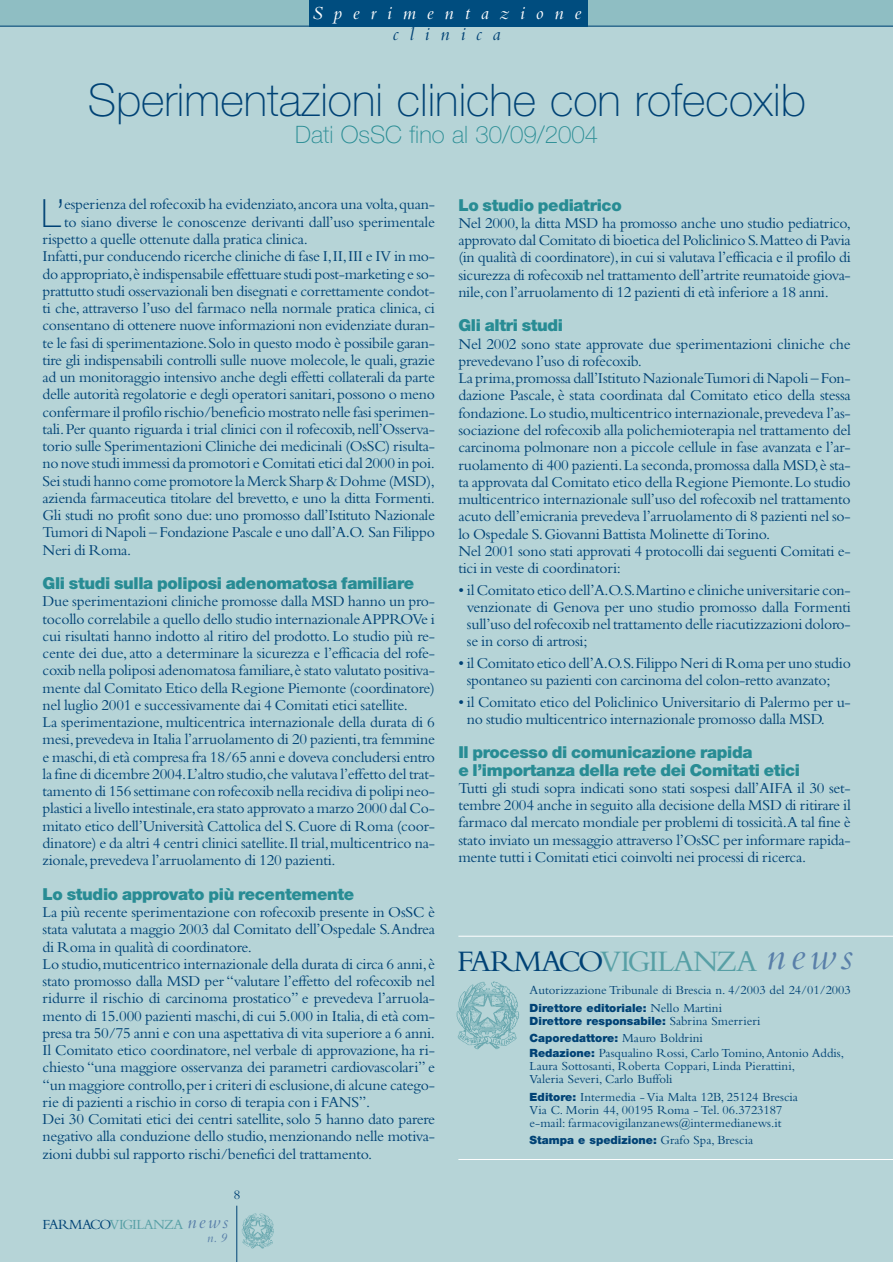
<style>
.page{position:relative;width:893px;height:1262px;background:#fff}
.page>*{position:absolute;margin:0;border:0;box-sizing:border-box;transform-origin:0 0}
.t1{font:100 45px "Helvetica Neue";color:#004275}
.t2{font:100 39px "Helvetica Neue";color:#004275}
.t3{font:31.05px "Bembo";letter-spacing:-.05em;color:#579fa5}
.t4{font:100 24px "Helvetica Neue";color:#288c94}
.t5{font:italic 19.5px "Bembo";letter-spacing:.56em;color:#fff}
.t6{font:italic 19.5px "Bembo";letter-spacing:.56em;color:#004275}
.t7{font:italic 19.35px "Bembo";color:#597fa9}
.t8{font:900 16.5px/17.2px "Helvetica Neue";letter-spacing:-.02em;color:#288c94}
.t9{font:15.75px/17.2px "Bembo";letter-spacing:-.015em;color:#004275}
.t10{font:14.55px "Bembo";letter-spacing:-.05em;color:#579fa5}
.t11{font:italic 13.5px "Bembo";color:#597fa9}
.t12{font:13.5px "Bembo";color:#004275}
.t13{font:12.9px/13.2px "Bembo";color:#004275}
.t14{font:900 11.4px/13.2px "Helvetica Neue";color:#004275}
.s1{color:#004275}
.s2{font-style:italic;font-size:41.4px;color:#597fa9}
.s3{font-family:"Bembo";font-weight:400;font-size:12.9px}
.s4{font-family:"Helvetica Neue";font-weight:900;font-size:11.4px}
</style>
<div class="page">
<div style="left:0;top:0;width:892px;height:1261px;background:#b6d4d7"></div>
<hr style="left:236px;top:1205px;width:1px;height:56px;background:#004275">
<img style="left:242px;top:1213px;width:32px;height:36px">
<div style="left:0;top:0;width:892px;height:26px;background:#8fbec3"></div>
<hr style="left:0;top:26px;width:892px;height:1px;background:#004275">
<hr style="left:458px;top:1159px;width:434px;height:1px;background:#fff">
<hr style="left:458px;top:936px;width:434px;height:1px;background:#fff">
<img style="left:456px;top:981px;width:63px;height:69px">
<div style="left:309px;top:0;width:278px;height:26px;background:#004d7f"></div>
<p class="t5" style="left:312px;top:6px;width:271px">Sperimentazione</p>
<p class="t6" style="left:393px;top:27px;width:109px">clinica</p>
<h1 class="t1" style="left:88px;top:84px;width:719px">Sperimentazioni cliniche con rofecoxib</h1>
<h3 class="t4" style="left:295px;top:126px;width:304px">Dati OsSC fino al 30/09/2004</h3>
<h2 class="t2" style="left:41px;top:199px;width:25px">L’</h2>
<p class="t9" style="left:64px;top:197px;width:372px">esperienza del rofecoxib ha evidenziato,ancora una volta,quan-</p>
<p class="t9" style="left:64px;top:215px;width:372px">to siano diverse le conoscenze derivanti dall’uso sperimentale</p>
<p class="t9" style="left:43px;top:232px;width:267px">rispetto a quelle ottenute dalla pratica clinica.</p>
<p class="t9" style="left:43px;top:249px;width:394px">Infatti,pur conducendo ricerche cliniche di fase I,II,III e IV in mo-</p>
<p class="t9" style="left:43px;top:266px;width:394px">do appropriato,è indispensabile effettuare studi post-marketing e so-</p>
<p class="t9" style="left:43px;top:284px;width:394px">prattutto studi osservazionali ben disegnati e correttamente condot-</p>
<p class="t9" style="left:43px;top:301px;width:394px">ti che, attraverso l’uso del farmaco nella normale pratica clinica, ci</p>
<p class="t9" style="left:43px;top:318px;width:394px">consentano di ottenere nuove informazioni non evidenziate duran-</p>
<p class="t9" style="left:43px;top:335px;width:394px">te le fasi di sperimentazione.Solo in questo modo è possibile garan-</p>
<p class="t9" style="left:43px;top:353px;width:394px">tire gli indispensabili controlli sulle nuove molecole, le quali, grazie</p>
<p class="t9" style="left:43px;top:370px;width:394px">ad un monitoraggio intensivo anche degli effetti collaterali da parte</p>
<p class="t9" style="left:43px;top:387px;width:394px">delle autorità regolatorie e degli operatori sanitari,possono o meno</p>
<p class="t9" style="left:43px;top:404px;width:394px">confermare il profilo rischio/beneficio mostrato nelle fasi sperimen-</p>
<p class="t9" style="left:43px;top:422px;width:394px">tali.Per quanto riguarda i trial clinici con il rofecoxib,nell’Osserva-</p>
<p class="t9" style="left:43px;top:439px;width:394px">torio sulle Sperimentazioni Cliniche dei medicinali (OsSC) risulta-</p>
<p class="t9" style="left:43px;top:456px;width:394px">no nove studi immessi da promotori e Comitati etici dal 2000 in poi.</p>
<p class="t9" style="left:43px;top:473px;width:394px">Sei studi hanno come promotore la Merck Sharp &amp; Dohme (MSD),</p>
<p class="t9" style="left:43px;top:491px;width:394px">azienda farmaceutica titolare del brevetto, e uno la ditta Formenti.</p>
<p class="t9" style="left:43px;top:508px;width:394px">Gli studi no profit sono due: uno promosso dall’Istituto Nazionale</p>
<p class="t9" style="left:43px;top:525px;width:394px">Tumori di Napoli – Fondazione Pascale e uno dall’A.O. San Filippo</p>
<p class="t9" style="left:43px;top:542px;width:90px">Neri di Roma.</p>
<p class="t8" style="left:43px;top:576px;width:373px">Gli studi sulla poliposi adenomatosa familiare</p>
<p class="t9" style="left:43px;top:594px;width:394px">Due sperimentazioni cliniche promosse dalla MSD hanno un pro&shy;tocollo correlabile a quello dello studio internazionale APPROVe i cui risultati hanno indotto al ritiro del prodotto. Lo studio più re&shy;cente dei due, atto a determinare la sicurezza e l’efficacia del rofe&shy;coxib nella poliposi adenomatosa familiare,è stato valutato positiva&shy;mente dal Comitato Etico della Regione Piemonte (coordinatore) nel luglio 2001 e successivamente dai 4 Comitati etici satellite.<br>La sperimentazione, multicentrica internazionale della durata di 6 mesi,prevedeva in Italia l’arruolamento di 20 pazienti,tra femmine e maschi,di età compresa fra 18/65 anni e doveva concludersi entro la fine di dicembre 2004.L’altro studio,che valutava l’effetto del trat&shy;tamento di 156 settimane con rofecoxib nella recidiva di polipi neo&shy;plastici a livello intestinale,era stato approvato a marzo 2000 dal Co&shy;mitato etico dell’Università Cattolica del S.Cuore di Roma (coor&shy;dinatore) e da altri 4 centri clinici satellite.Il trial,multicentrico na&shy;zionale,prevedeva l’arruolamento di 120 pazienti.</p>
<p class="t8" style="left:43px;top:886px;width:313px">Lo studio approvato più recentemente</p>
<p class="t9" style="left:43px;top:905px;width:394px">La più recente sperimentazione con rofecoxib presente in OsSC è stata valutata a maggio 2003 dal Comitato dell’Ospedale S.Andrea di Roma in qualità di coordinatore.<br>Lo studio,muticentrico internazionale della durata di circa 6 anni,è stato promosso dalla MSD per “valutare l’effetto del rofecoxib nel ridurre il rischio di carcinoma prostatico” e prevedeva l’arruola&shy;mento di 15.000 pazienti maschi,di cui 5.000 in Italia,di età com&shy;presa tra 50/75 anni e con una aspettativa di vita superiore a 6 anni.<br>Il Comitato etico coordinatore,nel verbale di approvazione,ha ri&shy;chiesto “una maggiore osservanza dei parametri cardiovascolari” e “un maggiore controllo,per i criteri di esclusione,di alcune catego&shy;rie di pazienti a rischio in corso di terapia con i FANS”.<br>Dei 30 Comitati etici dei centri satellite, solo 5 hanno dato parere negativo alla conduzione dello studio,menzionando nelle motiva&shy;zioni dubbi sul rapporto rischi/benefici del trattamento.</p>
<p class="t12" style="left:234px;top:1189px;width:8px">8</p>
<p class="t10" style="left:43px;top:1218px;width:142px"><span class="s1">FARMACO</span>VIGILANZA</p>
<p class="t7" style="left:187px;top:1215px;width:42px">news</p>
<p class="t11" style="left:207px;top:1233px;width:21px">n.9</p>
<p class="t8" style="left:458px;top:197px;width:165px">Lo studio pediatrico</p>
<p class="t9" style="left:458px;top:216px;width:394px;text-align:justify">Nel 2000, la ditta MSD ha promosso anche uno studio pediatrico, approvato dal Comitato di bioetica del Policlinico S.Matteo di Pavia (in qualità di coordinatore),in cui si valutava l’efficacia e il profilo di sicurezza di rofecoxib nel trattamento dell’artrite reumatoide giova&shy;nile,con l’arruolamento di 12 pazienti di età inferiore a 18 anni.</p>
<p class="t8" style="left:458px;top:318px;width:106px">Gli altri studi</p>
<p class="t9" style="left:458px;top:336px;width:394px">Nel 2002 sono state approvate due sperimentazioni cliniche che prevedevano l’uso di rofecoxib.<br>La prima,promossa dall’Istituto Nazionale Tumori di Napoli – Fon&shy;dazione Pascale, è stata coordinata dal Comitato etico della stessa fondazione.Lo studio,multicentrico internazionale,prevedeva l’as&shy;sociazione del rofecoxib alla polichemioterapia nel trattamento del carcinoma polmonare non a piccole cellule in fase avanzata e l’ar&shy;ruolamento di 400 pazienti.La seconda,promossa dalla MSD,è sta&shy;ta approvata dal Comitato etico della Regione Piemonte.Lo studio multicentrico internazionale sull’uso del rofecoxib nel trattamento acuto dell’emicrania prevedeva l’arruolamento di 8 pazienti nel so&shy;lo Ospedale S.Giovanni Battista Molinette di Torino.<br>Nel 2001 sono stati approvati 4 protocolli dai seguenti Comitati e&shy;tici in veste di coordinatori:</p>
<p class="t9" style="left:467px;top:582px;width:385px;text-align:justify;text-indent:-8px">• il Comitato etico dell’A.O.S.Martino e cliniche universitarie con&shy;venzionate di Genova per uno studio promosso dalla Formenti sull’uso del rofecoxib nel trattamento delle riacutizzazioni doloro&shy;se in corso di artrosi;</p>
<p class="t9" style="left:467px;top:655px;width:385px;text-indent:-8px">• il Comitato etico dell’A.O.S.Filippo Neri di Roma per uno studio spontaneo su pazienti con carcinoma del colon-retto avanzato;</p>
<p class="t9" style="left:467px;top:694px;width:385px;text-indent:-8px">• il Comitato etico del Policlinico Universitario di Palermo per u&shy;no studio multicentrico internazionale promosso dalla MSD.</p>
<p class="t8" style="left:458px;top:745px;width:343px">Il processo di comunicazione rapida<br>e l’importanza della rete dei Comitati etici</p>
<p class="t9" style="left:458px;top:780px;width:394px;text-align:justify">Tutti gli studi sopra indicati sono stati sospesi dall’AIFA il 30 set&shy;tembre 2004 anche in seguito alla decisione della MSD di ritirare il farmaco dal mercato mondiale per problemi di tossicità.A tal fine è stato inviato un messaggio attraverso l’OsSC per informare rapida&shy;mente tutti i Comitati etici coinvolti nei processi di ricerca.</p>
<h3 class="t3" style="left:457px;top:949px;width:397px"><span class="s1">FARMACO</span>VIGILANZA <span class="s2">n e w s</span></h3>
<p class="t13" style="left:529px;top:984px;width:323px">Autorizzazione Tribunale di Brescia n. 4/2003 del 24/01/2003</p>
<p class="t14" style="left:529px;top:1002px;width:232px">Direttore editoriale: <span class="s3">Nello Martini<br></span>Direttore responsabile: <span class="s3">Sabrina Smerrieri</span></p>
<p class="t14" style="left:529px;top:1031px;width:175px">Caporedattore: <span class="s3">Mauro Boldrini</span></p>
<p class="t13" style="left:529px;top:1047px;width:316px"><span class="s4">Redazione:</span> Pasqualino Rossi, Carlo Tomino,Antonio Addis,<br>Laura Sottosanti, Roberta Coppari, Linda Pierattini,<br>Valeria Severi, Carlo Buffoli</p>
<p class="t13" style="left:529px;top:1091px;width:270px"><span class="s4">Editore:</span> Intermedia - Via Malta 12B, 25124 Brescia<br>Via C. Morin 44, 00195 Roma - Tel. 06.3723187 e-mail: farmacovigilanzanews@intermedianews.it</p>
<p class="t14" style="left:529px;top:1134px;width:225px">Stampa e spedizione: <span class="s3">Grafo Spa, Brescia</span></p>
</div>
